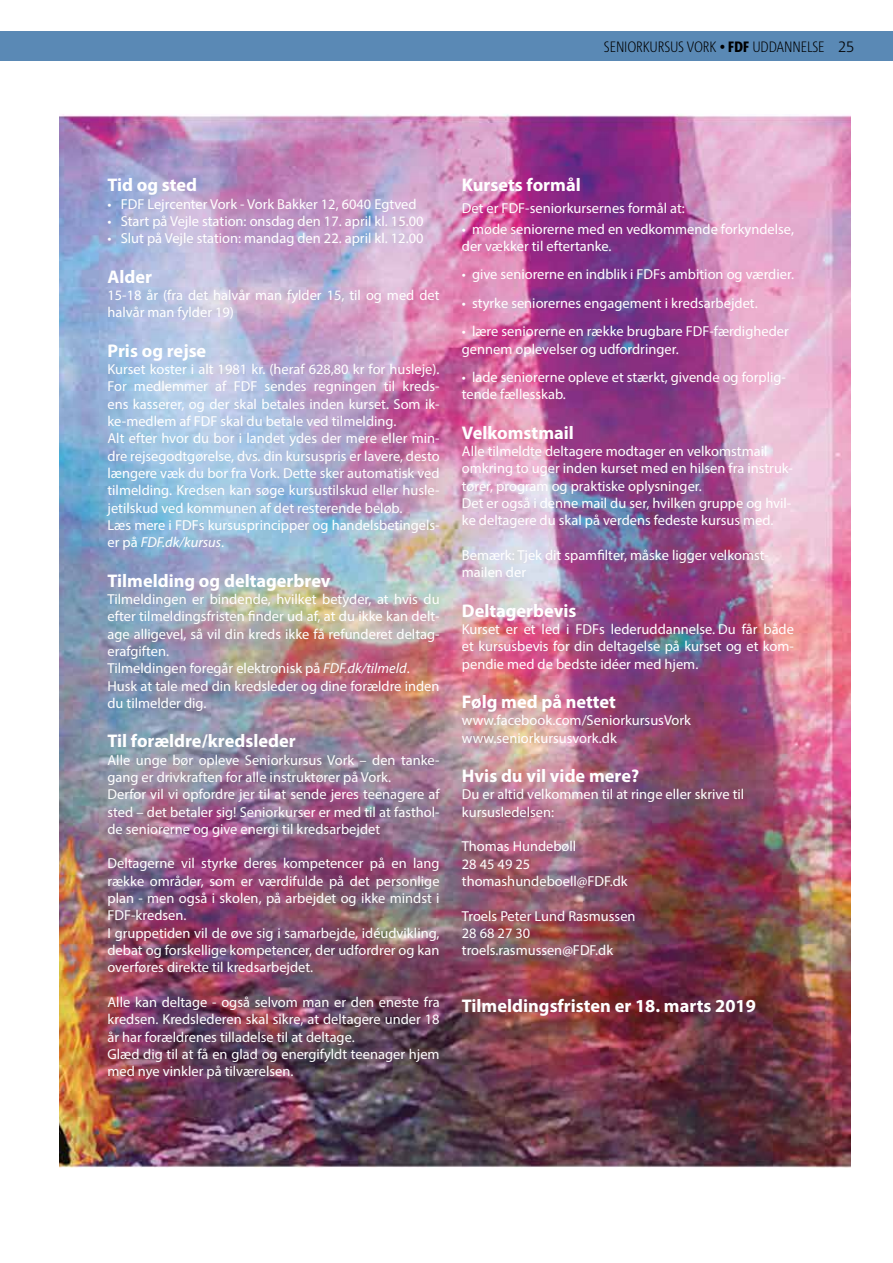
<style>
.page{position:relative;width:893px;height:1263px;background:#fff}
.page>*{position:absolute;margin:0;border:0;box-sizing:border-box;transform-origin:0 0}
.t1{font:700 18.3px "Myriad Pro";color:#fff}
.t2{font:300 15px "Corpid C1 s Cd";letter-spacing:-.03em;color:#000}
.t3{font:14.4px/17.2px "Myriad Pro";color:#fff}
.s1{font-weight:800}
.s2{font-family:"Corpid C1 s"}
.s3{font-style:italic}
</style>
<div class="page">
<div style="left:0;top:32px;width:893px;height:29px;background:#5a89b5"></div>
<img style="left:59px;top:114px;width:792px;height:1053px">
<p class="t2" style="left:604px;top:37px;width:252px">SENIORKURSUS VORK • <span class="s1">FDF</span> UDDANNELSE <span class="s2">25</span></p>
<p class="t1" style="left:107px;top:173px;width:91px">Tid og sted</p>
<p class="t3" style="left:107px;top:195px;width:311px">• FDF Lejrcenter Vork - Vork Bakker 12, 6040 Egtved</p>
<p class="t3" style="left:107px;top:212px;width:318px">• Start på Vejle station: onsdag den 17. april kl. 15.00</p>
<p class="t3" style="left:107px;top:230px;width:317px">• Slut på Vejle station: mandag den 22. april kl. 12.00</p>
<p class="t1" style="left:107px;top:265px;width:46px">Alder</p>
<p class="t3" style="left:107px;top:286px;width:334px">15-18 år (fra det halvår man fylder 15, til og med det halvår man fylder 19)</p>
<p class="t1" style="left:107px;top:339px;width:100px">Pris og rejse</p>
<p class="t3" style="left:107px;top:360px;width:334px">Kurset koster i alt 1981 kr. (heraf 628,80 kr for husleje).<br>For medlemmer af FDF sendes regningen til kreds&shy;ens kasserer, og der skal betales inden kurset. Som ik&shy;ke-medlem af FDF skal du betale ved tilmelding.<br>Alt efter hvor du bor i landet ydes der mere eller min&shy;dre rejsegodtgørelse, dvs. din kursuspris er lavere, desto længere væk du bor fra Vork. Dette sker automatisk ved tilmelding. Kredsen kan søge kursustilskud eller husle&shy;jetilskud ved kommunen af det resterende beløb.<br>Læs mere i FDFs kursusprincipper og handelsbetingels&shy;er på <span class="s3">FDF.dk/kursus</span>.</p>
<p class="t1" style="left:107px;top:568px;width:225px">Tilmelding og deltagerbrev</p>
<p class="t3" style="left:107px;top:590px;width:334px">Tilmeldingen er bindende, hvilket betyder, at hvis du efter tilmeldingsfristen finder ud af, at du ikke kan delt&shy;age alligevel, så vil din kreds ikke få refunderet deltag&shy;erafgiften.<br>Tilmeldingen foregår elektronisk på <span class="s3">FDF.dk/tilmeld</span>.<br>Husk at tale med din kredsleder og dine forældre inden du tilmelder dig.</p>
<p class="t1" style="left:107px;top:729px;width:190px">Til forældre/kredsleder</p>
<p class="t3" style="left:107px;top:751px;width:334px">Alle unge bør opleve Seniorkursus Vork – den tanke&shy;gang er drivkraften for alle instruktører på Vork.<br>Derfor vil vi opfordre jer til at sende jeres teenagere af sted – det betaler sig! Seniorkurser er med til at fasthol&shy;de seniorerne og give energi til kredsarbejdet</p>
<p class="t3" style="left:107px;top:855px;width:334px">Deltagerne vil styrke deres kompetencer på en lang række områder, som er værdifulde på det personlige plan - men også i skolen, på arbejdet og ikke mindst i FDF-kredsen.<br>I gruppetiden vil de øve sig i samarbejde, idéudvikling, debat og forskellige kompetencer, der udfordrer og kan overføres direkte til kredsarbejdet.</p>
<p class="t3" style="left:107px;top:993px;width:334px">Alle kan deltage - også selvom man er den eneste fra kredsen. Kredslederen skal sikre, at deltagere under 18 år har forældrenes tilladelse til at deltage.<br>Glæd dig til at få en glad og energifyldt teenager hjem med nye vinkler på tilværelsen.</p>
<p class="t1" style="left:462px;top:173px;width:120px">Kursets formål</p>
<p class="t3" style="left:462px;top:199px;width:224px">Det er FDF-seniorkursernes formål at:</p>
<p class="t3" style="left:462px;top:220px;width:334px">• møde seniorerne med en vedkommende forkyndelse, der vækker til eftertanke.</p>
<p class="t3" style="left:462px;top:266px;width:334px">• give seniorerne en indblik i FDFs ambition og værdier.</p>
<p class="t3" style="left:462px;top:294px;width:297px">• styrke seniorernes engagement i kredsarbejdet.</p>
<p class="t3" style="left:462px;top:323px;width:328px">• lære seniorerne en række brugbare FDF-færdigheder gennem oplevelser og udfordringer.</p>
<p class="t3" style="left:462px;top:368px;width:326px">• lade seniorerne opleve et stærkt, givende og forplig&shy;tende fællesskab.</p>
<p class="t1" style="left:462px;top:421px;width:114px">Velkomstmail</p>
<p class="t3" style="left:462px;top:442px;width:333px">Alle tilmeldte deltagere modtager en velkomstmail omkring to uger inden kurset med en hilsen fra instruk&shy;tører, program og praktiske oplysninger.<br>Det er også i denne mail du ser, hvilken gruppe og hvil&shy;ke deltagere du skal på verdens fedeste kursus med.</p>
<p class="t3" style="left:462px;top:546px;width:308px">Bemærk: Tjek dit spamfilter, måske ligger velkomst&shy;mailen der</p>
<p class="t1" style="left:462px;top:599px;width:116px">Deltagerbevis</p>
<p class="t3" style="left:462px;top:620px;width:334px;text-align:justify">Kurset er et led i FDFs lederuddannelse. Du får både et kursusbevis for din deltagelse på kurset og et kom&shy;pendie med de bedste idéer med hjem.</p>
<p class="t1" style="left:462px;top:690px;width:156px">Følg med på nettet</p>
<p class="t3" style="left:462px;top:712px;width:231px">www.facebook.com/SeniorkursusVork www.seniorkursusvork.dk</p>
<p class="t1" style="left:462px;top:764px;width:179px">Hvis du vil vide mere?</p>
<p class="t3" style="left:462px;top:786px;width:284px">Du er altid velkommen til at ringe eller skrive til kursusledelsen:</p>
<p class="t3" style="left:462px;top:837px;width:167px">Thomas Hundebøll<br>28 45 49 25 thomashundeboell@FDF.dk</p>
<p class="t3" style="left:462px;top:907px;width:175px">Troels Peter Lund Rasmussen<br>28 68 27 30 troels.rasmussen@FDF.dk</p>
<p class="t1" style="left:462px;top:994px;width:296px">Tilmeldingsfristen er 18. marts 2019</p>
</div>
